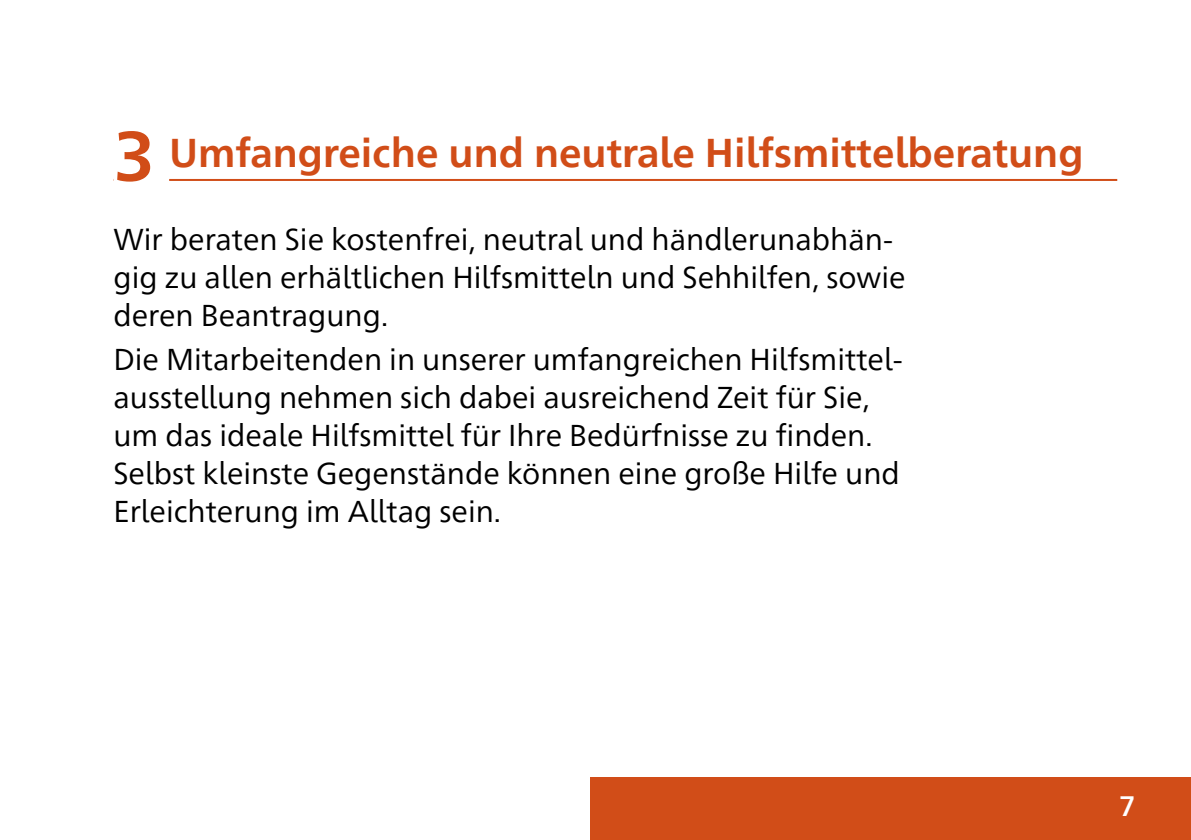
<style>
.page{position:relative;width:1191px;height:840px;background:#fff}
.page>*{position:absolute;margin:0;border:0;box-sizing:border-box;transform-origin:0 0}
.H2_-_Ueberschrift{font:700 40px "Frutiger Neue 1450 Pro";color:#d14d18}
.P-Grund{font:30px/38px "Frutiger Neue 1450 Pro";color:#000}
.t1{font:500 28px "Frutiger Neue 1450 Pro";color:#fff}
.s1{font-size:70px}
</style>
<div class="page">
<div style="left:590px;top:777px;width:601px;height:62px;background:#d14d18"></div>
<hr style="left:113px;top:179px;width:1004px;height:2px;background:#d14d18">
<div style="left:113px;top:167px;width:56px;height:38px;background:#fff"></div>
<h2 class="H2_-_Ueberschrift" style="left:113px;top:124px;width:971px"><span class="s1">3</span> Umfangreiche und neutrale Hilfsmittelberatung</h2>
<p class="P-Grund" style="left:113px;top:218px;width:793px">Wir beraten Sie kostenfrei, neutral und händlerunabhän&shy;gig zu allen erhältlichen Hilfsmitteln und Sehhilfen, sowie deren Beantragung.</p>
<p class="P-Grund" style="left:113px;top:338px;width:790px">Die Mitarbeitenden in unserer umfangreichen Hilfsmittel&shy;ausstellung nehmen sich dabei ausreichend Zeit für Sie, um das ideale Hilfsmittel für Ihre Bedürfnisse zu finden.<br>Selbst kleinste Gegenstände können eine große Hilfe und Erleichterung im Alltag sein.</p>
<p class="t1" style="left:1119px;top:785px;width:18px">7</p>
</div>
